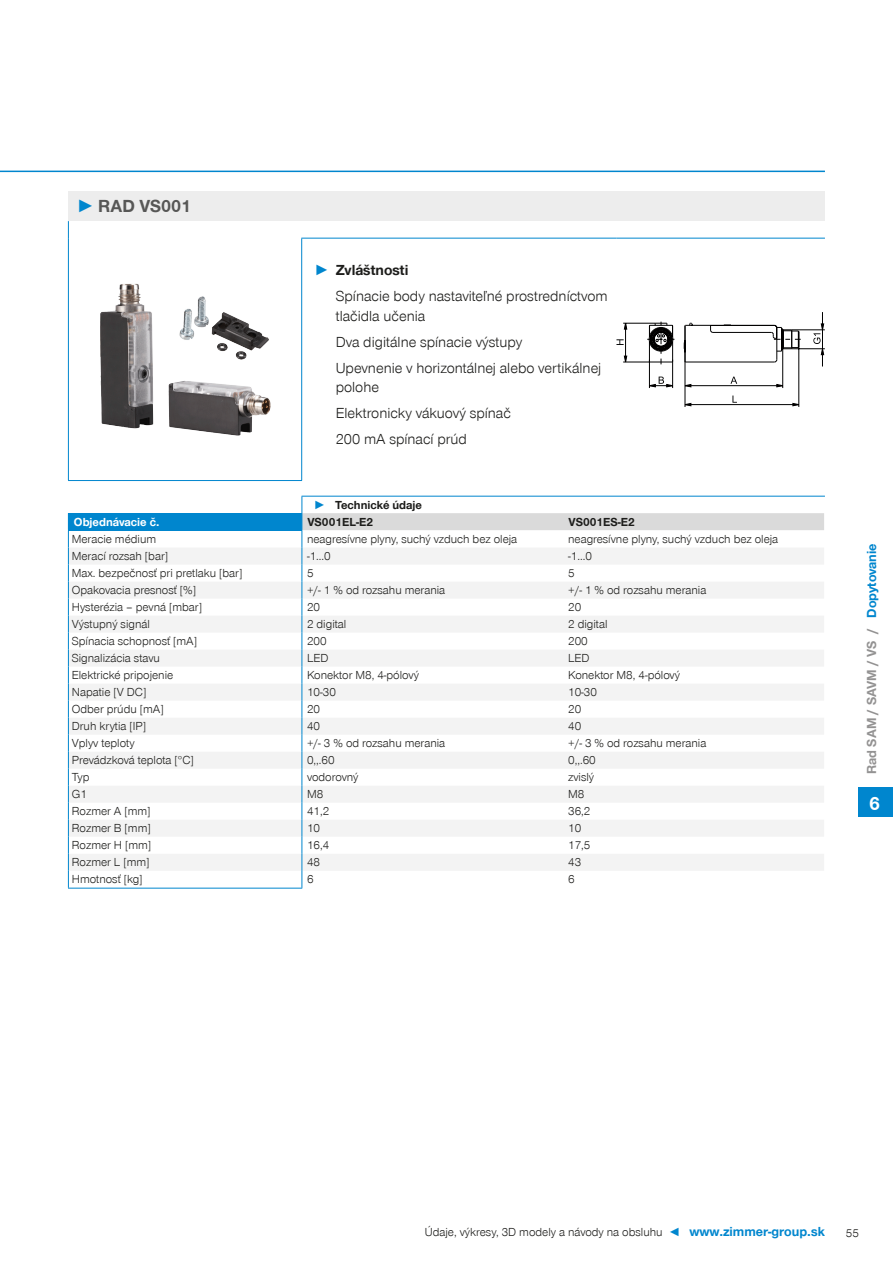
<style>
.page{position:relative;width:893px;height:1263px;background:#fff}
.page>*{position:absolute;margin:0;border:0;box-sizing:border-box;transform-origin:0 0}
.CB_AF_Registerzahl{font:700 19.5px "Zimmer Group Sans";color:#fff}
.t1{font:700 18px "Zimmer Group Sans Global";color:#575756}
.CB_AF_Prodvort_Body{font:300 15px/19.5px "Zimmer Group Sans Global";color:#1d1d1b}
.t2{font:700 15px "Zimmer Group Sans Global";color:#1d1d1b}
.CB_AF_Inhaltsverzeic{font:700 13.5px "Zimmer Group Sans Global";letter-spacing:-.01em;color:#939292}
.CB_AF_Seitenzahl_lin{font:300 12px "Zimmer Group Sans Global";color:#1d1d1b}
.CB_AF_Seitenzahl_rec{font:300 12px "Zimmer Group Sans Global";color:#1d1d1b}
.CB_AF_Tabellentext_B{font:700 12px "Zimmer Group Sans Global";color:#1d1d1b}
.CB_AF_Tabellentext_B-2{font:700 12px "Zimmer Group Sans Global";color:#fff}
.s1{font-family:"Zimmer Group Sans";color:#0086ce}
.s2{color:#0086ce}
.s3{font-weight:700;font-size:13.5px;color:#0086ce}
</style>
<div class="page">
<div style="left:68px;top:191px;width:757px;height:30px;background:#ededed"></div>
<hr style="left:68px;top:238px;width:1px;height:242px;background:#0086ce">
<hr style="left:301px;top:238px;width:1px;height:242px;background:#0086ce">
<hr style="left:68px;top:480px;width:234px;height:1px;background:#0086ce">
<hr style="left:301px;top:238px;width:315px;height:1px;background:#0086ce">
<hr style="left:616px;top:238px;width:209px;height:1px;background:#0086ce">
<svg style="left:68px;top:221px;width:1px;height:17px"></svg>
<img style="left:100px;top:283px;width:170px;height:152px">
<svg style="left:616px;top:312px;width:209px;height:95px"></svg>
<div style="left:68px;top:513px;width:234px;height:17px;background:#0086ce"></div>
<svg style="left:69px;top:548px;width:233px;height:323px;fill:#f5f5f5"></svg>
<hr style="left:68px;top:888px;width:234px;height:1px;background:#0086ce">
<hr style="left:68px;top:530px;width:234px;height:1px;background:#0086ce">
<svg style="left:68px;top:531px;width:1px;height:357px"></svg>
<hr style="left:302px;top:496px;width:523px;height:1px;background:#0086ce">
<svg style="left:302px;top:496px;width:522px;height:392px"></svg>
<hr style="left:0;top:171px;width:825px;height:1px;background:#0086ce">
<div style="left:859px;top:787px;width:34px;height:29px;background:#0086ce"></div>
<p class="t1" style="left:77px;top:195px;width:116px"><span class="s1">►</span> RAD VS001</p>
<p class="t2" style="left:314px;top:261px;width:95px"><span class="s1">►</span> Zvláštnosti</p>
<p class="CB_AF_Prodvort_Body" style="left:336px;top:286px;width:274px">Spínacie body nastaviteľné prostredníctvom tlačidla učenia</p>
<p class="CB_AF_Prodvort_Body" style="left:336px;top:332px;width:188px">Dva digitálne spínacie výstupy</p>
<p class="CB_AF_Prodvort_Body" style="left:336px;top:358px;width:267px">Upevnenie v horizontálnej alebo vertikálnej polohe</p>
<p class="CB_AF_Prodvort_Body" style="left:336px;top:403px;width:177px">Elektronicky vákuový spínač</p>
<p class="CB_AF_Prodvort_Body" style="left:336px;top:429px;width:133px">200 mA spínací prúd</p>
<p class="CB_AF_Tabellentext_B" style="left:314px;top:497px;width:110px"><span class="s2">►</span> Technické údaje</p>
<p class="CB_AF_Tabellentext_B-2" style="left:74px;top:514px;width:87px">Objednávacie č.</p>
<p class="CB_AF_Tabellentext_B" style="left:307px;top:514px;width:67px">VS001EL-E2</p>
<p class="CB_AF_Tabellentext_B" style="left:568px;top:514px;width:68px">VS001ES-E2</p>
<p class="CB_AF_Seitenzahl_lin" style="left:72px;top:532px;width:86px">Meracie médium</p>
<p class="CB_AF_Seitenzahl_lin" style="left:307px;top:532px;width:212px">neagresívne plyny, suchý vzduch bez oleja</p>
<p class="CB_AF_Seitenzahl_lin" style="left:568px;top:532px;width:212px">neagresívne plyny, suchý vzduch bez oleja</p>
<p class="CB_AF_Seitenzahl_lin" style="left:72px;top:549px;width:98px">Merací rozsah [bar]</p>
<p class="CB_AF_Seitenzahl_lin" style="left:307px;top:549px;width:25px">-1...0</p>
<p class="CB_AF_Seitenzahl_lin" style="left:568px;top:549px;width:25px">-1...0</p>
<p class="CB_AF_Seitenzahl_lin" style="left:72px;top:566px;width:172px">Max. bezpečnosť pri pretlaku [bar]</p>
<p class="CB_AF_Seitenzahl_lin" style="left:307px;top:566px;width:8px">5</p>
<p class="CB_AF_Seitenzahl_lin" style="left:568px;top:566px;width:8px">5</p>
<p class="CB_AF_Seitenzahl_lin" style="left:72px;top:583px;width:126px">Opakovacia presnosť [%]</p>
<p class="CB_AF_Seitenzahl_lin" style="left:307px;top:583px;width:140px">+/- 1 % od rozsahu merania</p>
<p class="CB_AF_Seitenzahl_lin" style="left:568px;top:583px;width:140px">+/- 1 % od rozsahu merania</p>
<p class="CB_AF_Seitenzahl_lin" style="left:72px;top:600px;width:132px">Hysterézia – pevná [mbar]</p>
<p class="CB_AF_Seitenzahl_lin" style="left:307px;top:600px;width:15px">20</p>
<p class="CB_AF_Seitenzahl_lin" style="left:568px;top:600px;width:15px">20</p>
<p class="CB_AF_Seitenzahl_lin" style="left:72px;top:617px;width:80px">Výstupný signál</p>
<p class="CB_AF_Seitenzahl_lin" style="left:307px;top:617px;width:41px">2 digital</p>
<p class="CB_AF_Seitenzahl_lin" style="left:568px;top:617px;width:41px">2 digital</p>
<p class="CB_AF_Seitenzahl_lin" style="left:72px;top:634px;width:127px">Spínacia schopnosť [mA]</p>
<p class="CB_AF_Seitenzahl_lin" style="left:307px;top:634px;width:21px">200</p>
<p class="CB_AF_Seitenzahl_lin" style="left:568px;top:634px;width:21px">200</p>
<p class="CB_AF_Seitenzahl_lin" style="left:72px;top:651px;width:90px">Signalizácia stavu</p>
<p class="CB_AF_Seitenzahl_lin" style="left:307px;top:651px;width:23px">LED</p>
<p class="CB_AF_Seitenzahl_lin" style="left:568px;top:651px;width:23px">LED</p>
<p class="CB_AF_Seitenzahl_lin" style="left:72px;top:668px;width:103px">Elektrické pripojenie</p>
<p class="CB_AF_Seitenzahl_lin" style="left:307px;top:668px;width:113px">Konektor M8, 4-pólový</p>
<p class="CB_AF_Seitenzahl_lin" style="left:568px;top:668px;width:113px">Konektor M8, 4-pólový</p>
<p class="CB_AF_Seitenzahl_lin" style="left:72px;top:685px;width:76px">Napatie [V DC]</p>
<p class="CB_AF_Seitenzahl_lin" style="left:307px;top:685px;width:30px">10-30</p>
<p class="CB_AF_Seitenzahl_lin" style="left:568px;top:685px;width:30px">10-30</p>
<p class="CB_AF_Seitenzahl_lin" style="left:72px;top:702px;width:93px">Odber prúdu [mA]</p>
<p class="CB_AF_Seitenzahl_lin" style="left:307px;top:702px;width:15px">20</p>
<p class="CB_AF_Seitenzahl_lin" style="left:568px;top:702px;width:15px">20</p>
<p class="CB_AF_Seitenzahl_lin" style="left:72px;top:719px;width:76px">Druh krytia [IP]</p>
<p class="CB_AF_Seitenzahl_lin" style="left:307px;top:719px;width:15px">40</p>
<p class="CB_AF_Seitenzahl_lin" style="left:568px;top:719px;width:15px">40</p>
<p class="CB_AF_Seitenzahl_lin" style="left:72px;top:736px;width:64px">Vplyv teploty</p>
<p class="CB_AF_Seitenzahl_lin" style="left:307px;top:736px;width:140px">+/- 3 % od rozsahu merania</p>
<p class="CB_AF_Seitenzahl_lin" style="left:568px;top:736px;width:140px">+/- 3 % od rozsahu merania</p>
<p class="CB_AF_Seitenzahl_lin" style="left:72px;top:753px;width:124px">Prevádzková teplota [°C]</p>
<p class="CB_AF_Seitenzahl_lin" style="left:307px;top:753px;width:29px">0,,.60</p>
<p class="CB_AF_Seitenzahl_lin" style="left:568px;top:753px;width:29px">0,,.60</p>
<p class="CB_AF_Seitenzahl_lin" style="left:72px;top:770px;width:19px">Typ</p>
<p class="CB_AF_Seitenzahl_lin" style="left:307px;top:770px;width:53px">vodorovný</p>
<p class="CB_AF_Seitenzahl_lin" style="left:568px;top:770px;width:28px">zvislý</p>
<p class="CB_AF_Seitenzahl_lin" style="left:72px;top:787px;width:17px">G1</p>
<p class="CB_AF_Seitenzahl_lin" style="left:307px;top:787px;width:18px">M8</p>
<p class="CB_AF_Seitenzahl_lin" style="left:568px;top:787px;width:18px">M8</p>
<p class="CB_AF_Seitenzahl_lin" style="left:72px;top:804px;width:80px">Rozmer A [mm]</p>
<p class="CB_AF_Seitenzahl_lin" style="left:307px;top:804px;width:24px">41,2</p>
<p class="CB_AF_Seitenzahl_lin" style="left:568px;top:804px;width:24px">36,2</p>
<p class="CB_AF_Seitenzahl_lin" style="left:72px;top:821px;width:80px">Rozmer B [mm]</p>
<p class="CB_AF_Seitenzahl_lin" style="left:307px;top:821px;width:15px">10</p>
<p class="CB_AF_Seitenzahl_lin" style="left:568px;top:821px;width:15px">10</p>
<p class="CB_AF_Seitenzahl_lin" style="left:72px;top:838px;width:81px">Rozmer H [mm]</p>
<p class="CB_AF_Seitenzahl_lin" style="left:307px;top:838px;width:24px">16,4</p>
<p class="CB_AF_Seitenzahl_lin" style="left:568px;top:838px;width:24px">17,5</p>
<p class="CB_AF_Seitenzahl_lin" style="left:72px;top:855px;width:79px">Rozmer L [mm]</p>
<p class="CB_AF_Seitenzahl_lin" style="left:307px;top:855px;width:15px">48</p>
<p class="CB_AF_Seitenzahl_lin" style="left:568px;top:855px;width:15px">43</p>
<p class="CB_AF_Seitenzahl_lin" style="left:72px;top:872px;width:72px">Hmotnosť [kg]</p>
<p class="CB_AF_Seitenzahl_lin" style="left:307px;top:872px;width:8px">6</p>
<p class="CB_AF_Seitenzahl_lin" style="left:568px;top:872px;width:8px">6</p>
<p class="CB_AF_Inhaltsverzeic" style="left:864px;top:774px;width:232px;rotate:-90deg">Rad SAM / SAVM / VS / <span class="s2">Dopytovanie</span></p>
<p class="CB_AF_Registerzahl" style="left:869px;top:790px;width:12px">6</p>
<p class="CB_AF_Seitenzahl_rec" style="left:425px;top:1225px;width:402px">Údaje, výkresy, 3D modely a návody na obsluhu <span class="s2">◄</span> <span class="s3">www.zimmer-group.sk</span></p>
<p class="CB_AF_Seitenzahl_rec" style="left:846px;top:1226px;width:15px">55</p>
</div>
